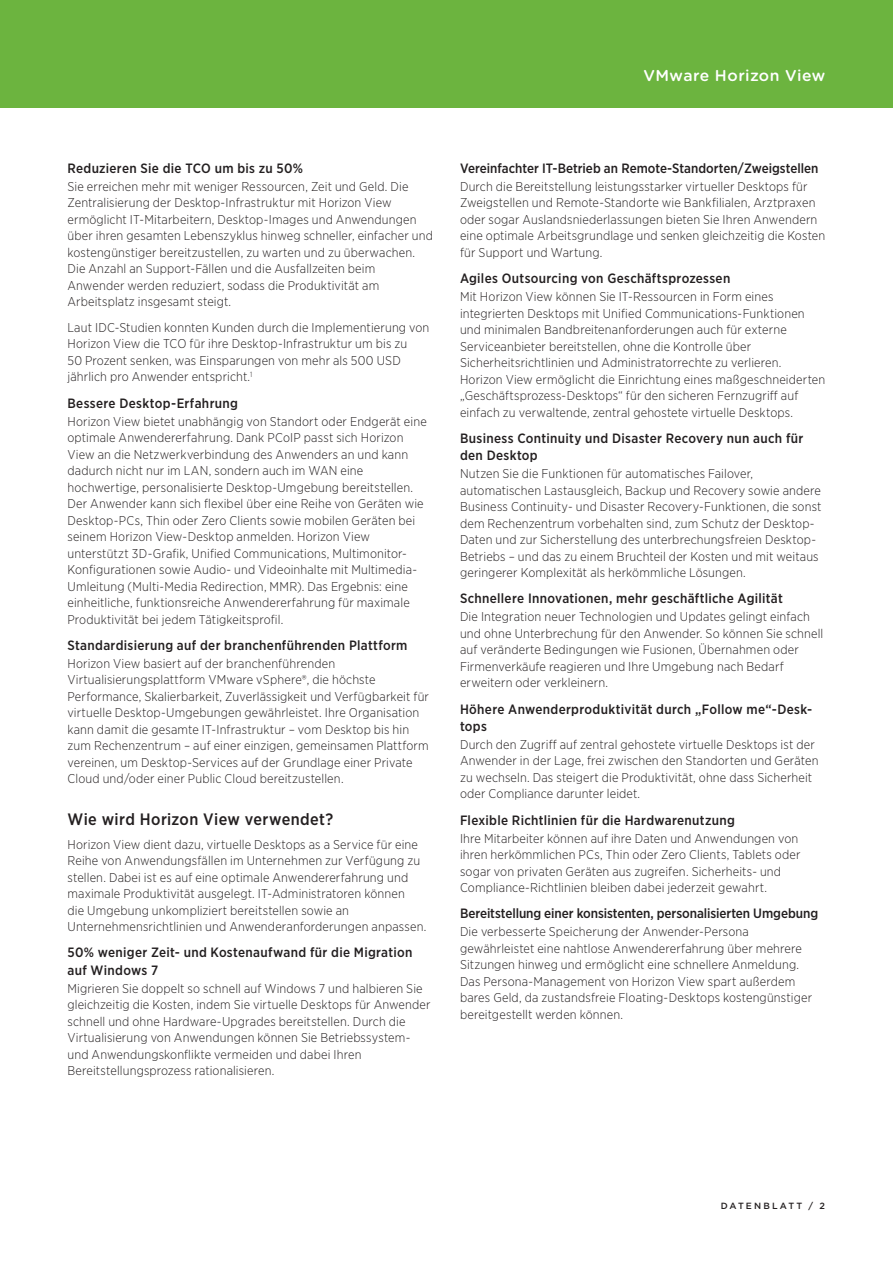
<style>
.page{position:relative;width:893px;height:1263px;background:#fff}
.page>*{position:absolute;margin:0;border:0;box-sizing:border-box;transform-origin:0 0}
._4a_Subhead_1{font:500 16.5px "Gotham Narrow";letter-spacing:.02em;color:#231f20}
.t1{font:500 15.75px "Gotham Rounded";letter-spacing:.025em;color:#fff}
._4b_Subhead_2{font:500 13.5px/17.2px "Gotham Narrow";letter-spacing:.02em;color:#231f20}
._4b_Subhead_2-2{font:500 13.5px "Gotham Narrow";letter-spacing:-.005em;color:#231f20}
._4b_Subhead_2-3{font:500 13.5px "Gotham Narrow";color:#231f20}
._5a_Body{font:300 12.75px/16.5px "Gotham Narrow";letter-spacing:.01em;color:#231f20}
.Folio{font:500 9px "Gotham";letter-spacing:.24em;color:#231f20}
</style>
<div class="page">
<div style="left:0;top:0;width:893px;height:108px;background:#6cb43f"></div>
<p class="t1" style="left:643px;top:64px;width:183px">VMware Horizon View</p>
<p class="_4b_Subhead_2" style="left:68px;top:159px;width:237px">Reduzieren Sie die TCO um bis zu 50%</p>
<p class="_5a_Body" style="left:68px;top:178px;width:367px">Sie erreichen mehr mit weniger Ressourcen, Zeit und Geld. Die Zentralisierung der Desktop-Infrastruktur mit Horizon View ermöglicht IT-Mitarbeitern, Desktop-Images und Anwendungen über ihren gesamten Lebenszyklus hinweg schneller, einfacher und kostengünstiger bereitzustellen, zu warten und zu überwachen.<br>Die Anzahl an Support-Fällen und die Ausfallzeiten beim Anwender werden reduziert, sodass die Produktivität am Arbeitsplatz insgesamt steigt.</p>
<p class="_5a_Body" style="left:68px;top:319px;width:363px">Laut IDC-Studien konnten Kunden durch die Implementierung von Horizon View die TCO für ihre Desktop-Infrastruktur um bis zu<br>50 Prozent senken, was Einsparungen von mehr als 500 USD jährlich pro Anwender entspricht.<sup>1</sup></p>
<p class="_4b_Subhead_2" style="left:68px;top:394px;width:172px">Bessere Desktop-Erfahrung</p>
<p class="_5a_Body" style="left:68px;top:413px;width:361px">Horizon View bietet unabhängig von Standort oder Endgerät eine optimale Anwendererfahrung. Dank PCoIP passt sich Horizon View an die Netzwerkverbindung des Anwenders an und kann dadurch nicht nur im LAN, sondern auch im WAN eine hochwertige, personalisierte Desktop-Umgebung bereitstellen.<br>Der Anwender kann sich flexibel über eine Reihe von Geräten wie Desktop-PCs, Thin oder Zero Clients sowie mobilen Geräten bei seinem Horizon View-Desktop anmelden. Horizon View unterstützt 3D-Grafik, Unified Communications, Multimonitor-Konfigurationen sowie Audio- und Videoinhalte mit Multimedia-Umleitung (Multi-Media Redirection, MMR). Das Ergebnis: eine einheitliche, funktionsreiche Anwendererfahrung für maximale Produktivität bei jedem Tätigkeitsprofil.</p>
<p class="_4b_Subhead_2" style="left:68px;top:636px;width:341px">Standardisierung auf der branchenführenden Plattform</p>
<p class="_5a_Body" style="left:68px;top:655px;width:363px">Horizon View basiert auf der branchenführenden Virtualisierungsplattform VMware vSphere®, die höchste Performance, Skalierbarkeit, Zuverlässigkeit und Verfügbarkeit für virtuelle Desktop-Umgebungen gewährleistet. Ihre Organisation kann damit die gesamte IT-Infrastruktur – vom Desktop bis hin zum Rechenzentrum – auf einer einzigen, gemeinsamen Plattform vereinen, um Desktop-Services auf der Grundlage einer Private Cloud und/oder einer Public Cloud bereitzustellen.</p>
<p class="_4a_Subhead_1" style="left:68px;top:808px;width:267px">Wie wird Horizon View verwendet?</p>
<p class="_5a_Body" style="left:68px;top:836px;width:360px">Horizon View dient dazu, virtuelle Desktops as a Service für eine Reihe von Anwendungsfällen im Unternehmen zur Verfügung zu stellen. Dabei ist es auf eine optimale Anwendererfahrung und maximale Produktivität ausgelegt. IT-Administratoren können<br>die Umgebung unkompliziert bereitstellen sowie an Unternehmensrichtlinien und Anwenderanforderungen anpassen.</p>
<p class="_4b_Subhead_2" style="left:68px;top:944px;width:346px">50% weniger Zeit- und Kostenaufwand für die Migration auf Windows 7</p>
<p class="_5a_Body" style="left:68px;top:980px;width:365px">Migrieren Sie doppelt so schnell auf Windows 7 und halbieren Sie gleichzeitig die Kosten, indem Sie virtuelle Desktops für Anwender schnell und ohne Hardware-Upgrades bereitstellen. Durch die Virtualisierung von Anwendungen können Sie Betriebssystem&shy;und Anwendungskonflikte vermeiden und dabei Ihren Bereitstellungsprozess rationalisieren.</p>
<p class="_4b_Subhead_2-3" style="left:460px;top:160px;width:360px">Vereinfachter IT-Betrieb an Remote-Standorten/Zweigstellen</p>
<p class="_5a_Body" style="left:460px;top:178px;width:367px">Durch die Bereitstellung leistungsstarker virtueller Desktops für Zweigstellen und Remote-Standorte wie Bankfilialen, Arztpraxen oder sogar Auslandsniederlassungen bieten Sie Ihren Anwendern eine optimale Arbeitsgrundlage und senken gleichzeitig die Kosten für Support und Wartung.</p>
<p class="_4b_Subhead_2" style="left:460px;top:269px;width:272px">Agiles Outsourcing von Geschäftsprozessen</p>
<p class="_5a_Body" style="left:460px;top:288px;width:367px">Mit Horizon View können Sie IT-Ressourcen in Form eines integrierten Desktops mit Unified Communications-Funktionen und minimalen Bandbreitenanforderungen auch für externe Serviceanbieter bereitstellen, ohne die Kontrolle über Sicherheitsrichtlinien und Administratorrechte zu verlieren.<br>Horizon View ermöglicht die Einrichtung eines maßgeschneiderten „Geschäftsprozess-Desktops“ für den sicheren Fernzugriff auf einfach zu verwaltende, zentral gehostete virtuelle Desktops.</p>
<p class="_4b_Subhead_2" style="left:460px;top:429px;width:345px">Business Continuity und Disaster Recovery nun auch für den Desktop</p>
<p class="_5a_Body" style="left:460px;top:465px;width:363px">Nutzen Sie die Funktionen für automatisches Failover, automatischen Lastausgleich, Backup und Recovery sowie andere Business Continuity- und Disaster Recovery-Funktionen, die sonst dem Rechenzentrum vorbehalten sind, zum Schutz der Desktop-Daten und zur Sicherstellung des unterbrechungsfreien Desktop-Betriebs – und das zu einem Bruchteil der Kosten und mit weitaus geringerer Komplexität als herkömmliche Lösungen.</p>
<p class="_4b_Subhead_2" style="left:460px;top:590px;width:324px">Schnellere Innovationen, mehr geschäftliche Agilität</p>
<p class="_5a_Body" style="left:460px;top:608px;width:365px">Die Integration neuer Technologien und Updates gelingt einfach und ohne Unterbrechung für den Anwender. So können Sie schnell auf veränderte Bedingungen wie Fusionen, Übernahmen oder Firmenverkäufe reagieren und Ihre Umgebung nach Bedarf erweitern oder verkleinern.</p>
<p class="_4b_Subhead_2" style="left:460px;top:700px;width:354px">Höhere Anwenderproduktivität durch „Follow me“-Desk&shy;tops</p>
<p class="_5a_Body" style="left:460px;top:736px;width:360px">Durch den Zugriff auf zentral gehostete virtuelle Desktops ist der Anwender in der Lage, frei zwischen den Standorten und Geräten zu wechseln. Das steigert die Produktivität, ohne dass Sicherheit oder Compliance darunter leidet.</p>
<p class="_4b_Subhead_2" style="left:460px;top:811px;width:276px">Flexible Richtlinien für die Hardwarenutzung</p>
<p class="_5a_Body" style="left:460px;top:830px;width:342px">Ihre Mitarbeiter können auf ihre Daten und Anwendungen von ihren herkömmlichen PCs, Thin oder Zero Clients, Tablets oder sogar von privaten Geräten aus zugreifen. Sicherheits- und Compliance-Richtlinien bleiben dabei jederzeit gewahrt.</p>
<p class="_4b_Subhead_2-2" style="left:460px;top:905px;width:360px">Bereitstellung einer konsistenten, personalisierten Umgebung</p>
<p class="_5a_Body" style="left:460px;top:923px;width:354px">Die verbesserte Speicherung der Anwender-Persona gewährleistet eine nahtlose Anwendererfahrung über mehrere Sitzungen hinweg und ermöglicht eine schnellere Anmeldung.<br>Das Persona-Management von Horizon View spart außerdem bares Geld, da zustandsfreie Floating-Desktops kostengünstiger bereitgestellt werden können.</p>
<p class="Folio" style="left:721px;top:1200px;width:106px">DATENBLATT / 2</p>
</div>
